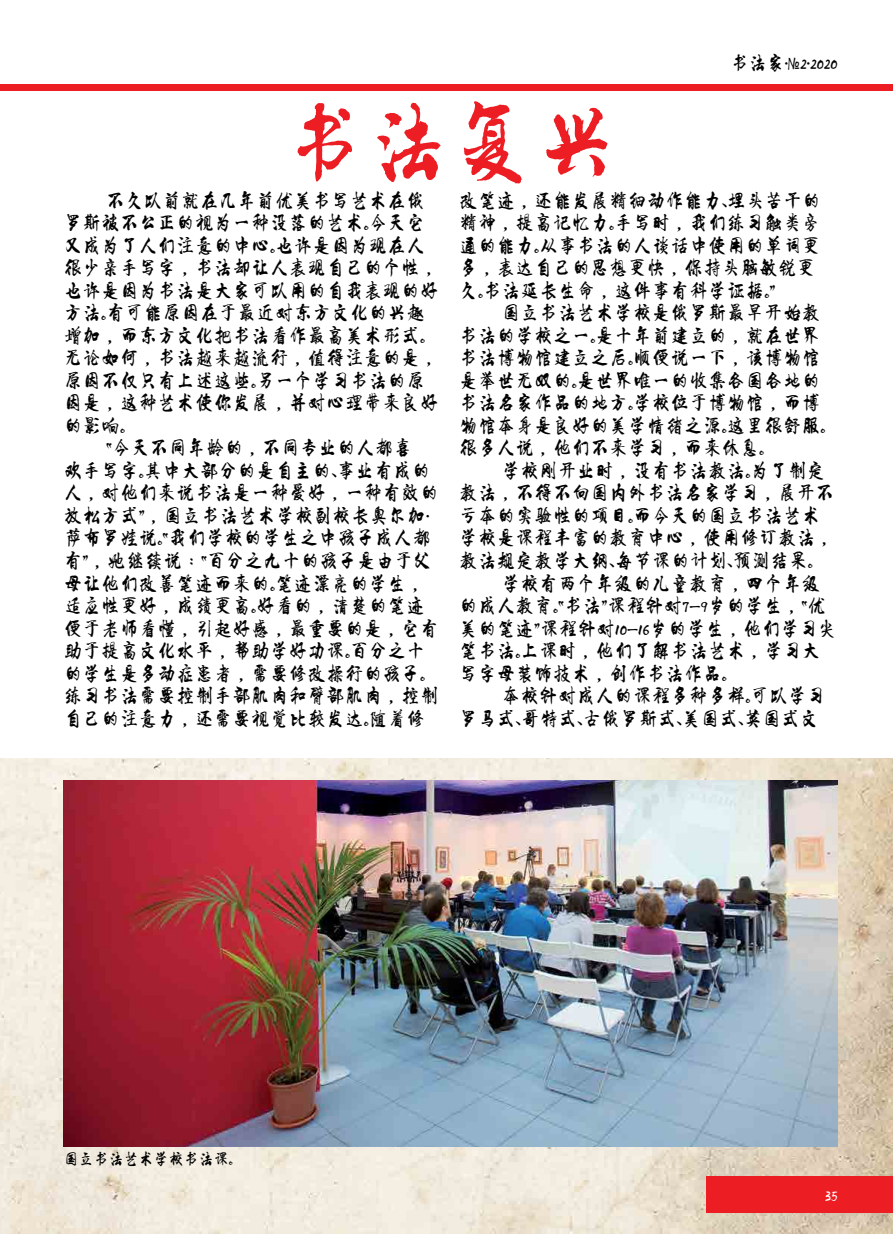
<style>
.page{position:relative;width:893px;height:1234px;background:#fff}
.page>*{position:absolute;margin:0;border:0;box-sizing:border-box;transform-origin:0 0}
.t1{font:84px "Li Xu Ke";color:#ed1d24}
.t2{font:18.75px/22.5px "Li Xu Ke";color:#000}
.t3{font:18px "Li Xu Ke";color:#000}
.t4{font:18px "Li Xu Ke";color:#fff}
.t5{font:15px "Li Xu Ke";color:#000}
</style>
<div class="page">
<img style="left:0;top:758px;width:893px;height:475px">
<img style="left:64px;top:780px;width:774px;height:366px">
<div style="left:706px;top:1176px;width:187px;height:36px;background:#ed1d24"></div>
<div style="left:0;top:84px;width:893px;height:6px;background:#ed1d24"></div>
<h1 class="t1" style="left:283px;top:95px;width:338px">书法复兴</h1>
<p class="t3" style="left:731px;top:52px;width:108px">书法家•№2•2020</p>
<p class="t2" style="left:64px;top:189px;width:377px;text-indent:43px">不久以前就在几年前优美书写艺术在俄罗斯被不公正的视为一种没落的艺术。今天它又成为了人们注意的中心。也许是因为现在人很少亲手写字，书法却让人表现自己的个性，也许是因为书法是大家可以用的自我表现的好方法。有可能原因在于最近对东方文化的兴趣增加，而东方文化把书法看作最高美术形式。无论如何，书法越来越流行，值得注意的是，原因不仅只有上述这些。另一个学习书法的原因是，这种艺术使你发展，并对心理带来良好的影响。</p>
<p class="t2" style="left:64px;top:437px;width:377px;text-indent:43px">“今天不同年龄的，不同专业的人都喜<br>欢手写字。其中大部分的是自主的、事业有成的人，对他们来说书法是一种爱好，一种有效的放松方式”，国立书法艺术学校副校长奥尔加•萨布罗娃说。“我们学校的学生之中孩子成人都有”，她继续说：“百分之九十的孩子是由于父母让他们改善笔迹而来的。笔迹漂亮的学生，适应性更好，成绩更高。好看的，清楚的笔迹便于老师看懂，引起好感，最重要的是，它有助于提高文化水平，帮助学好功课。百分之十的学生是多动症患者，需要修改操行的孩子。练习书法需要控制手部肌肉和臂部肌肉，控制自己的注意力，还需要视觉比较发达。随着修</p>
<p class="t2" style="left:459px;top:189px;width:363px">改笔迹，还能发展精细动作能力、埋头苦干的精神，提高记忆力。手写时，我们练习触类旁通的能力。从事书法的人谈话中使用的单词更多，表达自己的思想更快，保持头脑敏锐更久。书法延长生命，这件事有科学证据。”</p>
<p class="t2" style="left:459px;top:302px;width:368px;text-indent:43px">国立书法艺术学校是俄罗斯最早开始教书法的学校之一。是十年前建立的，就在世界书法博物馆建立之后。顺便说一下，该博物馆是举世无双的。是世界唯一的收集各国各地的书法名家作品的地方。学校位于博物馆，而博物馆本身是良好的美学情绪之源。这里很舒服。很多人说，他们不来学习，而来休息。</p>
<p class="t2" style="left:459px;top:459px;width:376px;text-indent:43px">学校刚开业时，没有书法教法。为了制定教法，不得不向国内外书法名家学习，展开不亏本的实验性的项目。而今天的国立书法艺术学校是课程丰富的教育中心，使用修订教法，教法规定教学大纲、每节课的计划、预测结果。</p>
<p class="t2" style="left:459px;top:572px;width:379px;text-indent:43px">学校有两个年级的儿童教育，四个年级的成人教育。“书法”课程针对7-9岁的学生，“优美的笔迹”课程针对10-16岁的学生，他们学习尖笔书法。上课时，他们了解书法艺术，学习大写字母装饰技术，创作书法作品。</p>
<p class="t2" style="left:459px;top:684px;width:368px;text-indent:43px">本校针对成人的课程多种多样。可以学习罗马式、哥特式、古俄罗斯式、美国式、英国式文</p>
<p class="t5" style="left:64px;top:1149px;width:171px">国立书法艺术学校书法课。</p>
<p class="t4" style="left:825px;top:1184px;width:14px">35</p>
</div>
